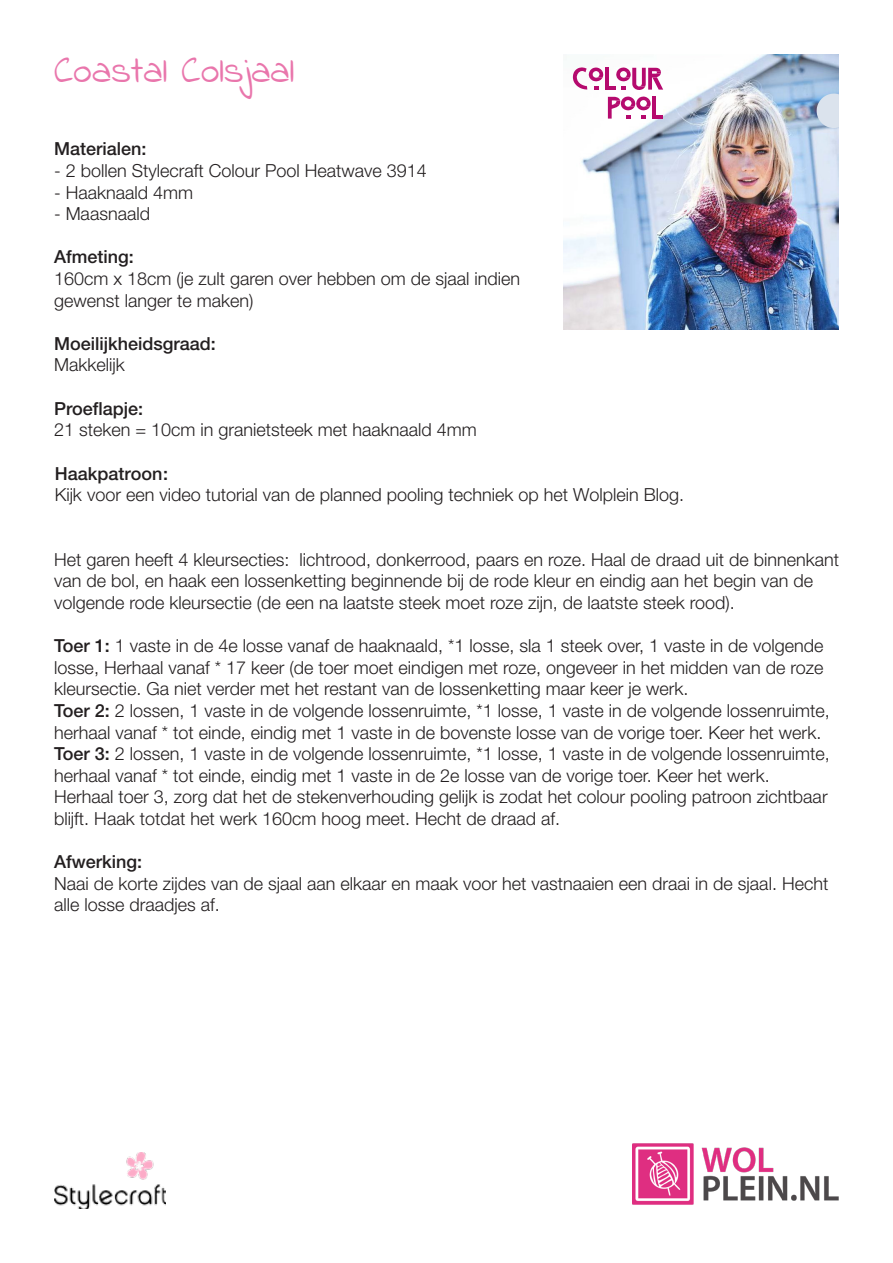
<style>
.page{position:relative;width:893px;height:1263px;background:#fff}
.page>*{position:absolute;margin:0;border:0;box-sizing:border-box;transform-origin:0 0}
.t1{font:28.5px "Indie Flower";color:#e976ac}
.t2{font:300 18px/21.6px "Helvetica Neue LT Std";color:#231f20}
.t3{font:500 18px "Helvetica Neue LT Std";color:#231f20}
.s1{font-weight:500}
</style>
<div class="page">
<img style="left:563px;top:54px;width:276px;height:276px">
<svg style="left:573px;top:67px;width:30px;height:23px"></svg>
<hr style="left:605px;top:86px;width:11px;height:4px;background:#b50a6e">
<hr style="left:605px;top:68px;width:4px;height:18px;background:#b50a6e">
<svg style="left:616px;top:68px;width:47px;height:22px"></svg>
<svg style="left:608px;top:97px;width:43px;height:22px"></svg>
<hr style="left:652px;top:115px;width:11px;height:4px;background:#b50a6e">
<hr style="left:652px;top:97px;width:4px;height:18px;background:#b50a6e">
<svg style="left:817px;top:94px;width:22px;height:34px"></svg>
<img style="left:633px;top:1143px;width:206px;height:62px">
<img style="left:54px;top:1153px;width:112px;height:56px">
<p class="t1" style="left:54px;top:55px;width:242px">Coastal Colsjaal</p>
<p class="t3" style="left:54px;top:138px;width:94px">Materialen:</p>
<p class="t2" style="left:54px;top:159px;width:374px">- 2 bollen Stylecraft Colour Pool Heatwave 3914</p>
<p class="t2" style="left:54px;top:181px;width:141px">- Haaknaald 4mm</p>
<p class="t2" style="left:54px;top:203px;width:98px">- Maasnaald</p>
<p class="t3" style="left:54px;top:246px;width:81px">Afmeting:</p>
<p class="t2" style="left:54px;top:267px;width:468px">160cm x 18cm (je zult garen over hebben om de sjaal indien gewenst langer te maken)</p>
<p class="t3" style="left:54px;top:333px;width:163px">Moeilijkheidsgraad:</p>
<p class="t2" style="left:54px;top:354px;width:72px">Makkelijk</p>
<p class="t3" style="left:54px;top:397px;width:91px">Proeflapje:</p>
<p class="t2" style="left:54px;top:419px;width:424px">21 steken = 10cm in granietsteek met haaknaald 4mm</p>
<p class="t2" style="left:55px;top:462px;width:631px"><span class="s1">Haakpatroon :<br></span>Kijk voor een video tutorial van de planned pooling techniek op het Wolplein Blog.</p>
<p class="t2" style="left:54px;top:548px;width:786px">Het garen heeft 4 kleursecties: lichtrood, donkerrood, paars en roze. Haal de draad uit de binnenkant van de bol, en haak een lossenketting beginnende bij de rode kleur en eindig aan het begin van de volgende rode kleursectie (de een na laatste steek moet roze zijn, de laatste steek rood).</p>
<p class="t2" style="left:54px;top:635px;width:771px;text-align:justify"><span class="s1">Toer 1:</span> 1 vaste in de 4e losse vanaf de haaknaald, *1 losse, sla 1 steek over, 1 vaste in de volgende losse, Herhaal vanaf * 17 keer (de toer moet eindigen met roze, ongeveer in het midden van de roze kleursectie. Ga niet verder met het restant van de lossenketting maar keer je werk.</p>
<p class="t2" style="left:54px;top:699px;width:777px"><span class="s1">Toer 2:</span> 2 lossen, 1 vaste in de volgende lossenruimte, *1 losse, 1 vaste in de volgende lossenruimte, herhaal vanaf * tot einde, eindig met 1 vaste in de bovenste losse van de vorige toer. Keer het werk.</p>
<p class="t2" style="left:54px;top:743px;width:777px"><span class="s1">Toer 3:</span> 2 lossen, 1 vaste in de volgende lossenruimte, *1 losse, 1 vaste in de volgende lossenruimte, herhaal vanaf * tot einde, eindig met 1 vaste in de 2e losse van de vorige toer. Keer het werk.</p>
<p class="t2" style="left:54px;top:786px;width:775px">Herhaal toer 3, zorg dat het de stekenverhouding gelijk is zodat het colour pooling patroon zichtbaar blijft. Haak totdat het werk 160cm hoog meet. Hecht de draad af.</p>
<p class="t3" style="left:54px;top:851px;width:90px">Afwerking:</p>
<p class="t2" style="left:54px;top:872px;width:776px">Naai de korte zijdes van de sjaal aan elkaar en maak voor het vastnaaien een draai in de sjaal. Hecht alle losse draadjes af.</p>
</div>
